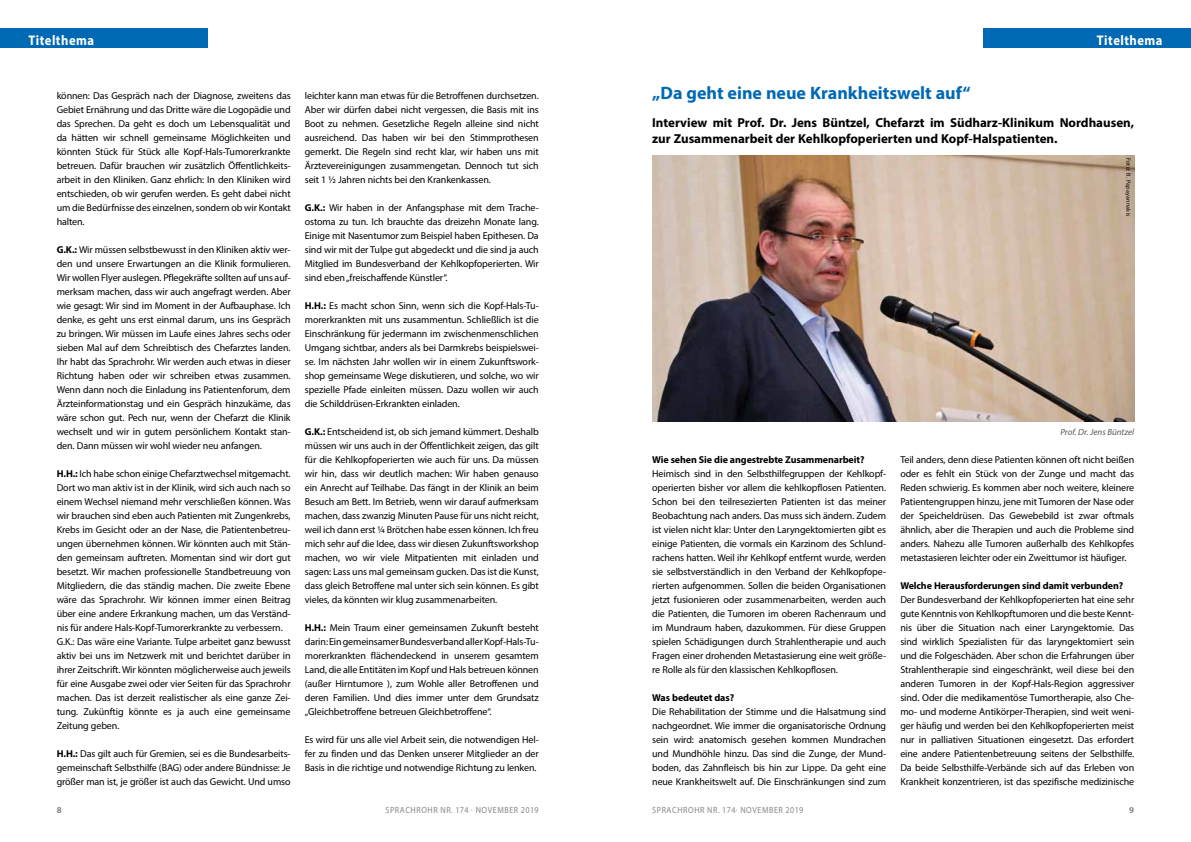
<style>
.page{position:relative;width:1191px;height:842px;background:#fff}
.page>*{position:absolute;margin:0;border:0;box-sizing:border-box;transform-origin:0 0}
.t1{font:700 18px "Myriad Pro";color:#0069b4}
.t2{font:700 14px "Myriad Pro";letter-spacing:.04em;color:#fff;scale:.9 1}
.t3{font:700 13px/16px "Myriad Pro";color:#000}
.t4{font:10px/14px "Myriad Pro";letter-spacing:-.01em;color:#000;text-align:justify}
.t5{font:700 10px "Myriad Pro";letter-spacing:-.01em;color:#000}
.t6{font:9px "Myriad Pro";letter-spacing:.07em;color:#878787;scale:.9 1}
.t7{font:italic 9px "Myriad Pro";color:#575756}
.t8{font:700 9px "Myriad Pro";color:#878787}
.t9{font:6px "Myriad Pro";letter-spacing:.04em;color:#000}
.s1{font-weight:700}
</style>
<div class="page">
<div style="left:984px;top:28px;width:207px;height:20px;background:#0069b4"></div>
<div style="left:0;top:28px;width:207px;height:20px;background:#0069b4"></div>
<img style="left:652px;top:155px;width:482px;height:266px">
<h2 class="t2" style="left:28px;top:31px;width:75px">Titelthema</h2>
<h2 class="t2" style="left:1096px;top:31px;width:75px">Titelthema</h2>
<p class="t4" style="left:57px;top:89px;width:235px">können: Das Gespräch nach der Diagnose, zweitens das Gebiet Ernährung und das Dritte wäre die Logopädie und das Sprechen. Da geht es doch um Lebensqualität und da hätten wir schnell gemeinsame Möglichkeiten und könnten Stück für Stück alle Kopf-Hals-Tumorerkrankte betreuen. Dafür brauchen wir zusätzlich Öffentlichkeits&shy;arbeit in den Kliniken. Ganz ehrlich: In den Kliniken wird entschieden, ob wir gerufen werden. Es geht dabei nicht um die Bedürfnisse des einzelnen, sondern ob wir Kontakt halten.</p>
<p class="t4" style="left:57px;top:243px;width:235px"><span class="s1">G.K.:</span> Wir müssen selbstbewusst in den Kliniken aktiv wer&shy;den und unsere Erwartungen an die Klinik formulieren.<br>Wir wollen Flyer auslegen. Pflegekräfte sollten auf uns auf&shy;merksam machen, dass wir auch angefragt werden. Aber wie gesagt: Wir sind im Moment in der Aufbauphase. Ich denke, es geht uns erst einmal darum, uns ins Gespräch zu bringen. Wir müssen im Laufe eines Jahres sechs oder sieben Mal auf dem Schreibtisch des Chefarztes landen.<br>Ihr habt das Sprachrohr. Wir werden auch etwas in dieser Richtung haben oder wir schreiben etwas zusammen.<br>Wenn dann noch die Einladung ins Patientenforum, dem Ärzteinformationstag und ein Gespräch hinzukäme, das wäre schon gut. Pech nur, wenn der Chefarzt die Klinik wechselt und wir in gutem persönlichem Kontakt stan&shy;den. Dann müssen wir wohl wieder neu anfangen.</p>
<p class="t4" style="left:57px;top:467px;width:235px;text-align:left"><span class="s1">H.H.:</span> Ich habe schon einige Chefarztwechsel mitgemacht.<br>Dort wo man aktiv ist in der Klinik, wird sich auch nach so einem Wechsel niemand mehr verschließen können. Was wir brauchen sind eben auch Patienten mit Zungenkrebs, Krebs im Gesicht oder an der Nase, die Patientenbetreu&shy;ungen übernehmen können. Wir könnten auch mit Stän&shy;den gemeinsam auftreten. Momentan sind wir dort gut besetzt. Wir machen professionelle Standbetreuung von Mitgliedern, die das ständig machen. Die zweite Ebene wäre das Sprachrohr. Wir können immer einen Beitrag über eine andere Erkrankung machen, um das Verständ&shy;nis für andere Hals-Kopf-Tumorerkrankte zu verbessern.<br>G.K.: Das wäre eine Variante. Tulpe arbeitet ganz bewusst aktiv bei uns im Netzwerk mit und berichtet darüber in ihrer Zeitschrift. Wir könnten möglicherweise auch jeweils für eine Ausgabe zwei oder vier Seiten für das Sprachrohr machen. Das ist derzeit realistischer als eine ganze Zei&shy;tung. Zukünftig könnte es ja auch eine gemeinsame Zeitung geben.</p>
<p class="t4" style="left:57px;top:747px;width:235px"><span class="s1">H.H.:</span> Das gilt auch für Gremien, sei es die Bundesarbeits&shy;gemeinschaft Selbsthilfe (BAG) oder andere Bündnisse: Je größer man ist, je größer ist auch das Gewicht. Und umso</p>
<p class="t4" style="left:305px;top:89px;width:235px">leichter kann man etwas für die Betroffenen durchsetzen.<br>Aber wir dürfen dabei nicht vergessen, die Basis mit ins Boot zu nehmen. Gesetzliche Regeln alleine sind nicht ausreichend. Das haben wir bei den Stimmprothesen gemerkt. Die Regeln sind recht klar, wir haben uns mit Ärztevereinigungen zusammengetan. Dennoch tut sich seit 1 ½ Jahren nichts bei den Krankenkassen.</p>
<p class="t4" style="left:305px;top:201px;width:235px"><span class="s1">G.K.:</span> Wir haben in der Anfangsphase mit dem Trache&shy;ostoma zu tun. Ich brauchte das dreizehn Monate lang.<br>Einige mit Nasentumor zum Beispiel haben Epithesen. Da sind wir mit der Tulpe gut abgedeckt und die sind ja auch Mitglied im Bundesverband der Kehlkopfoperierten. Wir sind eben „freischaffende Künstler“.</p>
<p class="t4" style="left:305px;top:299px;width:235px"><span class="s1">H.H.:</span> Es macht schon Sinn, wenn sich die Kopf-Hals-Tu&shy;morerkrankten mit uns zusammentun. Schließlich ist die Einschränkung für jedermann im zwischenmenschlichen Umgang sichtbar, anders als bei Darmkrebs beispielswei&shy;se. Im nächsten Jahr wollen wir in einem Zukunftswork&shy;shop gemeinsame Wege diskutieren, und solche, wo wir spezielle Pfade einleiten müssen. Dazu wollen wir auch die Schilddrüsen-Erkrankten einladen.</p>
<p class="t4" style="left:305px;top:425px;width:235px"><span class="s1">G.K.:</span> Entscheidend ist, ob sich jemand kümmert. Deshalb müssen wir uns auch in der Öffentlichkeit zeigen, das gilt für die Kehlkopfoperierten wie auch für uns. Da müssen wir hin, dass wir deutlich machen: Wir haben genauso ein Anrecht auf Teilhabe. Das fängt in der Klinik an beim Besuch am Bett. Im Betrieb, wenn wir darauf aufmerksam machen, dass zwanzig Minuten Pause für uns nicht reicht, weil ich dann erst ¼ Brötchen habe essen können. Ich freu mich sehr auf die Idee, dass wir diesen Zukunftsworkshop machen, wo wir viele Mitpatienten mit einladen und sagen: Lass uns mal gemeinsam gucken. Das ist die Kunst, dass gleich Betroffene mal unter sich sein können. Es gibt vieles, da könnten wir klug zusammenarbeiten.</p>
<p class="t4" style="left:305px;top:621px;width:235px"><span class="s1">H.H.:</span> Mein Traum einer gemeinsamen Zukunft besteht darin: Ein gemeinsamer Bundesverband aller Kopf-Hals-Tu&shy;morerkrankten flächendeckend in unserem gesamtem Land, die alle Entitäten im Kopf und Hals betreuen können (außer Hirntumore ), zum Wohle aller Betroffenen und deren Familien. Und dies immer unter dem Grundsatz „Gleichbetroffene betreuen Gleichbetroffene“.</p>
<p class="t4" style="left:305px;top:733px;width:235px">Es wird für uns alle viel Arbeit sein, die notwendigen Hel&shy;fer zu finden und das Denken unserer Mitglieder an der Basis in die richtige und notwendige Richtung zu lenken.</p>
<h1 class="t1" style="left:652px;top:81px;width:320px">„Da geht eine neue Krankheitswelt auf“</h1>
<h3 class="t3" style="left:652px;top:114px;width:483px">Interview mit Prof. Dr. Jens Büntzel, Chefarzt im Südharz-Klinikum Nordhausen, zur Zusammenarbeit der Kehlkopfoperierten und Kopf-Halspatienten.</h3>
<p class="t9" style="left:1132px;top:158px;width:60px;rotate:90deg">Foto: B. Papayannakis</p>
<p class="t5" style="left:652px;top:453px;width:214px">Wie sehen Sie die angestrebte Zusammenarbeit?</p>
<p class="t4" style="left:652px;top:467px;width:235px">Heimisch sind in den Selbsthilfegruppen der Kehlkopf&shy;operierten bisher vor allem die kehlkopflosen Patienten.<br>Schon bei den teilresezierten Patienten ist das meiner Beobachtung nach anders. Das muss sich ändern. Zudem ist vielen nicht klar: Unter den Laryngektomierten gibt es einige Patienten, die vormals ein Karzinom des Schlund&shy;rachens hatten. Weil ihr Kehlkopf entfernt wurde, werden sie selbstverständlich in den Verband der Kehlkopfope&shy;rierten aufgenommen. Sollen die beiden Organisationen jetzt fusionieren oder zusammenarbeiten, werden auch die Patienten, die Tumoren im oberen Rachenraum und im Mundraum haben, dazukommen. Für diese Gruppen spielen Schädigungen durch Strahlentherapie und auch Fragen einer drohenden Metastasierung eine weit größe&shy;re Rolle als für den klassischen Kehlkopflosen.</p>
<p class="t5" style="left:652px;top:691px;width:83px">Was bedeutet das?</p>
<p class="t4" style="left:652px;top:705px;width:235px">Die Rehabilitation der Stimme und die Halsatmung sind nachgeordnet. Wie immer die organisatorische Ordnung sein wird: anatomisch gesehen kommen Mundrachen und Mundhöhle hinzu. Das sind die Zunge, der Mund&shy;boden, das Zahnfleisch bis hin zur Lippe. Da geht eine neue Krankheitswelt auf. Die Einschränkungen sind zum</p>
<p class="t7" style="left:1060px;top:426px;width:75px">Prof. Dr. Jens Büntzel</p>
<p class="t4" style="left:900px;top:453px;width:235px">Teil anders, denn diese Patienten können oft nicht beißen oder es fehlt ein Stück von der Zunge und macht das Reden schwierig. Es kommen aber noch weitere, kleinere Patientengruppen hinzu, jene mit Tumoren der Nase oder der Speicheldrüsen. Das Gewebebild ist zwar oftmals ähnlich, aber die Therapien und auch die Probleme sind anders. Nahezu alle Tumoren außerhalb des Kehlkopfes metastasieren leichter oder ein Zweittumor ist häufiger.</p>
<p class="t5" style="left:900px;top:579px;width:224px">Welche Herausforderungen sind damit verbunden?</p>
<p class="t4" style="left:900px;top:593px;width:235px">Der Bundesverband der Kehlkopfoperierten hat eine sehr gute Kenntnis von Kehlkopftumoren und die beste Kennt&shy;nis über die Situation nach einer Laryngektomie. Das sind wirklich Spezialisten für das laryngektomiert sein und die Folgeschäden. Aber schon die Erfahrungen über Strahlentherapie sind eingeschränkt, weil diese bei den anderen Tumoren in der Kopf-Hals-Region aggressiver sind. Oder die medikamentöse Tumortherapie, also Che&shy;mo- und moderne Antikörper-Therapien, sind weit weni&shy;ger häufig und werden bei den Kehlkopfoperierten meist nur in palliativen Situationen eingesetzt. Das erfordert eine andere Patientenbetreuung seitens der Selbsthilfe.<br>Da beide Selbsthilfe-Verbände sich auf das Erleben von Krankheit konzentrieren, ist das spezifische medizinische</p>
<p class="t8" style="left:57px;top:804px;width:6px">8</p>
<p class="t6" style="left:385px;top:804px;width:172px">SPRACHROHR NR. 174 · NOVEMBER 2019</p>
<p class="t6" style="left:652px;top:804px;width:169px">SPRACHROHR NR. 174· NOVEMBER 2019</p>
<p class="t8" style="left:1129px;top:804px;width:6px">9</p>
</div>
